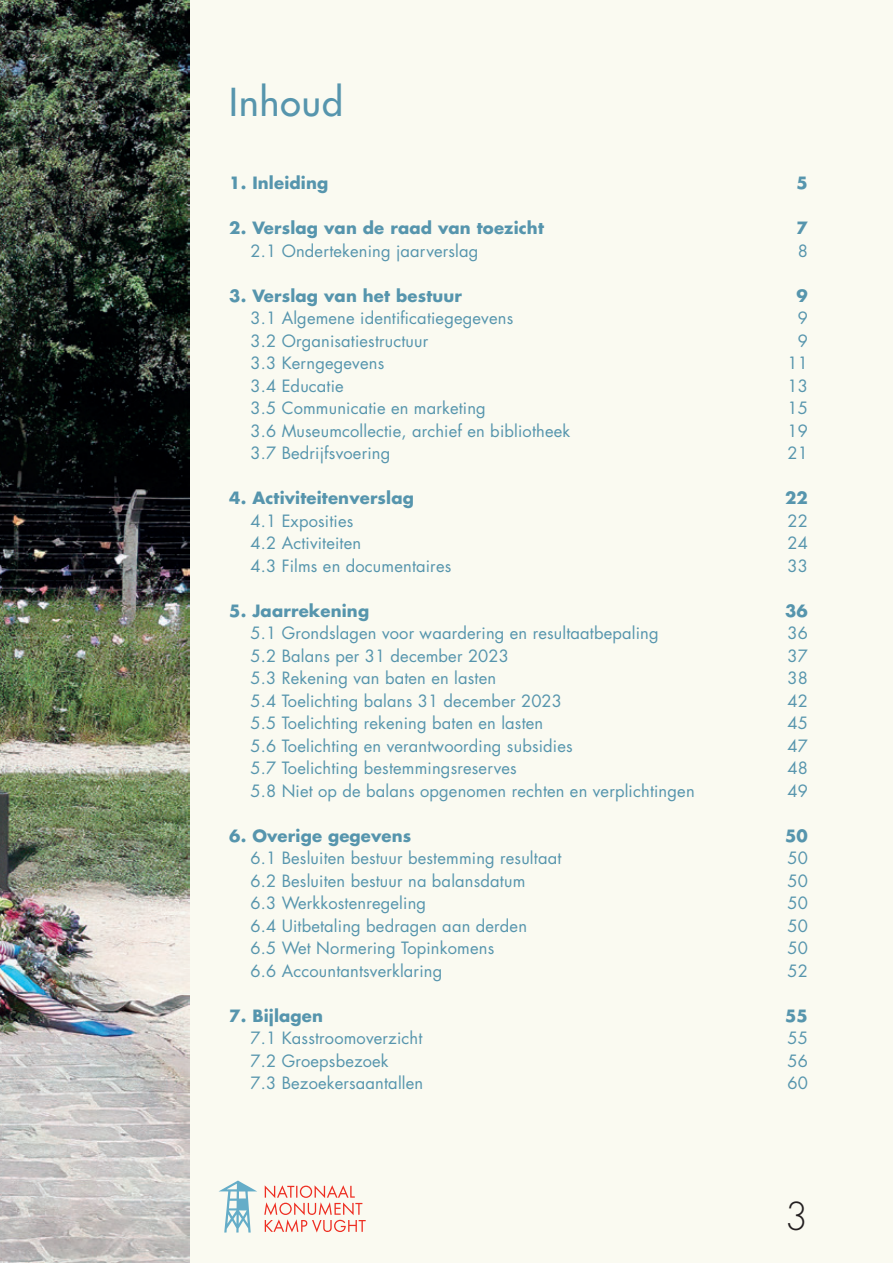
<style>
.page{position:relative;width:893px;height:1263px;background:#fff}
.page>*{position:absolute;margin:0;border:0;box-sizing:border-box;transform-origin:0 0}
.t1{font:500 37.5px "Futura Std";letter-spacing:.03em;color:#5695ad}
.t2{font:300 37.5px "Futura Std";color:#231f20}
.t3{font:16.5px "Futura Std";letter-spacing:.01em;color:#5695ad}
.t4{font:700 16.5px "Futura Std";letter-spacing:.01em;color:#5695ad}
</style>
<div class="page">
<div style="left:190px;top:0;width:703px;height:1263px;background:#fafaf1"></div>
<svg style="left:219px;top:1180px;width:38px;height:52px"></svg>
<svg style="left:264px;top:1185px;width:102px;height:47px"></svg>
<img style="left:0;top:0;width:189px;height:1263px">
<h1 class="t1" style="left:229px;top:79px;width:115px">Inhoud</h1>
<p class="t4" style="left:229px;top:172px;width:101px">1. Inleiding</p>
<p class="t4" style="left:797px;top:172px;width:13px">5</p>
<p class="t4" style="left:229px;top:217px;width:316px">2. Verslag van de raad van toezicht</p>
<p class="t4" style="left:797px;top:217px;width:13px">7</p>
<p class="t3" style="left:251px;top:240px;width:229px">2.1 Ondertekening jaarverslag</p>
<p class="t3" style="left:798px;top:240px;width:12px">8</p>
<p class="t4" style="left:229px;top:284px;width:234px">3. Verslag van het bestuur</p>
<p class="t4" style="left:797px;top:284px;width:13px">9</p>
<p class="t3" style="left:251px;top:307px;width:264px">3.1 Algemene identificatiegegevens</p>
<p class="t3" style="left:798px;top:307px;width:12px">9</p>
<p class="t3" style="left:251px;top:330px;width:179px">3.2 Organisatiestructuur</p>
<p class="t3" style="left:798px;top:331px;width:12px">9</p>
<p class="t3" style="left:251px;top:352px;width:135px">3.3 Kerngegevens</p>
<p class="t3" style="left:787px;top:352px;width:22px">11</p>
<p class="t3" style="left:251px;top:375px;width:95px">3.4 Educatie</p>
<p class="t3" style="left:787px;top:375px;width:22px">13</p>
<p class="t3" style="left:251px;top:397px;width:237px">3.5 Communicatie en marketing</p>
<p class="t3" style="left:787px;top:397px;width:22px">15</p>
<p class="t3" style="left:251px;top:420px;width:321px">3.6 Museumcollectie, archief en bibliotheek</p>
<p class="t3" style="left:787px;top:420px;width:22px">19</p>
<p class="t3" style="left:251px;top:442px;width:141px">3.7 Bedrijfsvoering</p>
<p class="t3" style="left:787px;top:442px;width:22px">21</p>
<p class="t4" style="left:229px;top:487px;width:186px">4. Activiteitenverslag</p>
<p class="t4" style="left:785px;top:487px;width:24px">22</p>
<p class="t3" style="left:251px;top:510px;width:104px">4.1 Exposities</p>
<p class="t3" style="left:787px;top:510px;width:22px">22</p>
<p class="t3" style="left:251px;top:532px;width:112px">4.2 Activiteiten</p>
<p class="t3" style="left:787px;top:532px;width:22px">24</p>
<p class="t3" style="left:251px;top:555px;width:202px">4.3 Films en documentaires</p>
<p class="t3" style="left:787px;top:555px;width:22px">33</p>
<p class="t4" style="left:229px;top:599px;width:141px">5. Jaarrekening</p>
<p class="t4" style="left:785px;top:599px;width:24px">36</p>
<p class="t3" style="left:251px;top:622px;width:410px">5.1 Grondslagen voor waardering en resultaatbepaling</p>
<p class="t3" style="left:787px;top:622px;width:22px">36</p>
<p class="t3" style="left:251px;top:645px;width:260px">5.2 Balans per 31 december 2023</p>
<p class="t3" style="left:787px;top:645px;width:22px">37</p>
<p class="t3" style="left:251px;top:667px;width:247px">5.3 Rekening van baten en lasten</p>
<p class="t3" style="left:787px;top:667px;width:22px">38</p>
<p class="t3" style="left:251px;top:690px;width:313px">5.4 Toelichting balans 31 december 2023</p>
<p class="t3" style="left:787px;top:690px;width:22px">42</p>
<p class="t3" style="left:251px;top:712px;width:294px">5.5 Toelichting rekening baten en lasten</p>
<p class="t3" style="left:787px;top:712px;width:22px">45</p>
<p class="t3" style="left:251px;top:735px;width:324px">5.6 Toelichting en verantwoording subsidies</p>
<p class="t3" style="left:787px;top:735px;width:22px">47</p>
<p class="t3" style="left:251px;top:757px;width:268px">5.7 Toelichting bestemmingsreserves</p>
<p class="t3" style="left:787px;top:757px;width:22px">48</p>
<p class="t3" style="left:251px;top:780px;width:446px">5.8 Niet op de balans opgenomen rechten en verplichtingen</p>
<p class="t3" style="left:787px;top:780px;width:22px">49</p>
<p class="t4" style="left:229px;top:824px;width:184px">6. Overige gegevens</p>
<p class="t4" style="left:785px;top:824px;width:24px">50</p>
<p class="t3" style="left:251px;top:847px;width:312px">6.1 Besluiten bestuur bestemming resultaat</p>
<p class="t3" style="left:787px;top:847px;width:22px">50</p>
<p class="t3" style="left:251px;top:870px;width:276px">6.2 Besluiten bestuur na balansdatum</p>
<p class="t3" style="left:787px;top:870px;width:22px">50</p>
<p class="t3" style="left:251px;top:893px;width:177px">6.3 Werkkostenregeling</p>
<p class="t3" style="left:787px;top:893px;width:22px">50</p>
<p class="t3" style="left:251px;top:915px;width:278px">6.4 Uitbetaling bedragen aan derden</p>
<p class="t3" style="left:787px;top:915px;width:22px">50</p>
<p class="t3" style="left:251px;top:938px;width:245px">6.5 Wet Normering Topinkomens</p>
<p class="t3" style="left:787px;top:938px;width:22px">50</p>
<p class="t3" style="left:251px;top:960px;width:193px">6.6 Accountantsverklaring</p>
<p class="t3" style="left:787px;top:960px;width:22px">52</p>
<p class="t4" style="left:229px;top:1004px;width:95px">7. Bijlagen</p>
<p class="t4" style="left:785px;top:1004px;width:24px">55</p>
<p class="t3" style="left:251px;top:1028px;width:173px">7.1 Kasstroomoverzicht</p>
<p class="t3" style="left:787px;top:1028px;width:22px">55</p>
<p class="t3" style="left:251px;top:1050px;width:140px">7.2 Groepsbezoek</p>
<p class="t3" style="left:787px;top:1050px;width:22px">56</p>
<p class="t3" style="left:251px;top:1073px;width:174px">7.3 Bezoekersaantallen</p>
<p class="t3" style="left:787px;top:1073px;width:22px">60</p>
<h1 class="t2" style="left:785px;top:1194px;width:25px">3</h1>
</div>
